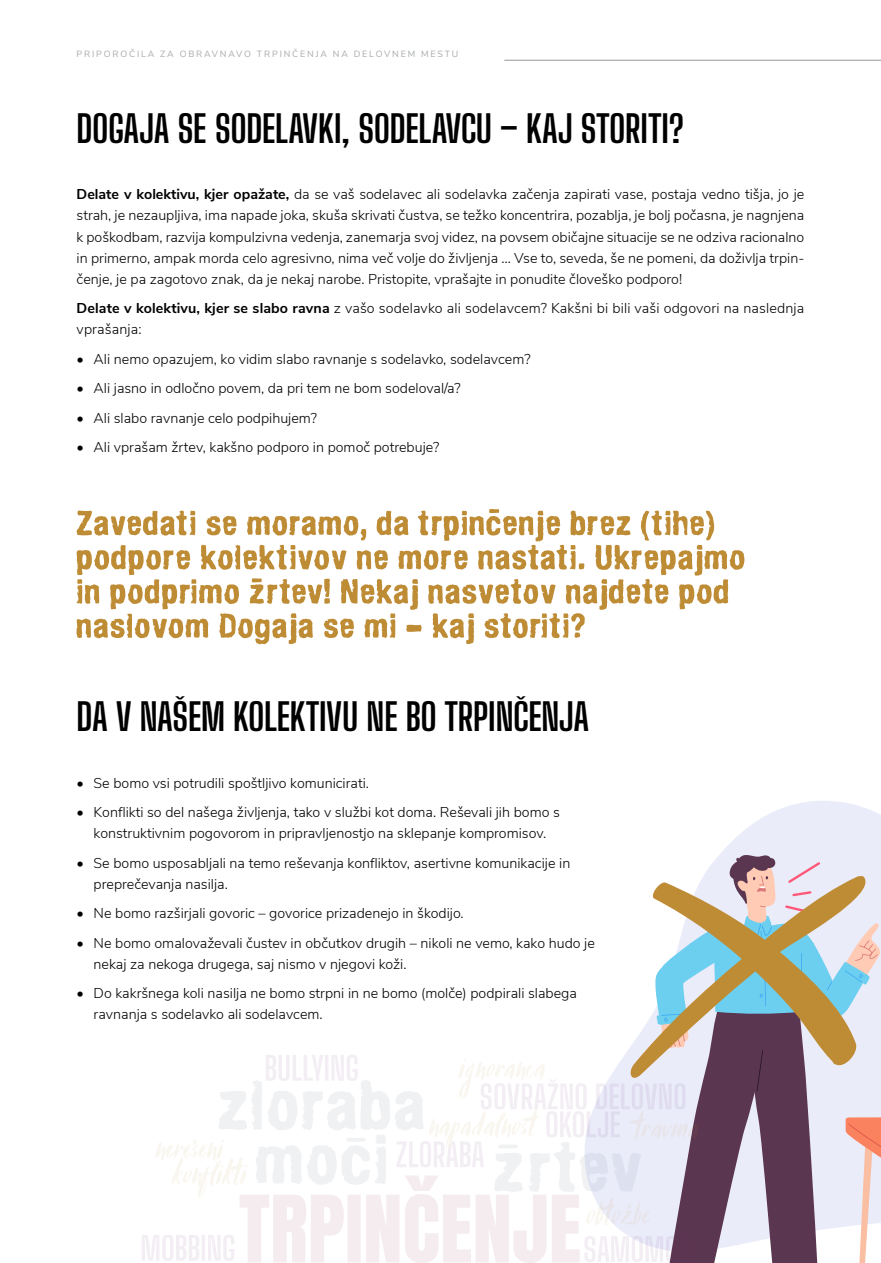
<style>
.page{position:relative;width:881px;height:1263px;background:#fff}
.page>*{position:absolute;margin:0;border:0;box-sizing:border-box;transform-origin:0 0}
.t1{font:700 37.35px "Big Shoulders Display";letter-spacing:-.015em;color:#000}
.t2{font:300 14.25px/21px "Nunito Sans";color:#000}
.t3{font:9px "Nunito Sans";letter-spacing:.2em;color:#a7a9ac}
.s1{font-weight:700}
</style>
<div class="page">
<hr style="left:504px;top:60px;width:376px;height:1px;background:#939598">
<svg style="left:720px;top:801px;width:160px;height:53px;fill:#ebecfa"></svg>
<svg style="left:76px;top:509px;width:668px;height:135px"></svg>
<svg style="left:142px;top:854px;width:739px;height:409px"></svg>
<svg style="left:627px;top:875px;width:251px;height:209px;background:#bdb9b0"></svg>
<p class="t3" style="left:77px;top:48px;width:383px">PRIPOROČILA ZA OBRAVNAVO TRPINČENJA NA DELOVNEM MESTU</p>
<h1 class="t1" style="left:77px;top:103px;width:609px">DOGAJA SE SODELAVKI, SODELAVCU – KAJ STORITI?</h1>
<p class="t2" style="left:77px;top:183px;width:729px;text-align:justify"><span class="s1">Delate v kolektivu, kjer opažate,</span> da se vaš sodelavec ali sodelavka začenja zapirati vase, postaja vedno tišja, jo je strah, je nezaupljiva, ima napade joka, skuša skrivati čustva, se težko koncentrira, pozablja, je bolj počasna, je nagnjena k poškodbam, razvija kompulzivna vedenja, zanemarja svoj videz, na povsem običajne situacije se ne odziva racionalno in primerno, ampak morda celo agresivno, nima več volje do življenja … Vse to, seveda, še ne pomeni, da doživlja trpin&shy;čenje, je pa zagotovo znak, da je nekaj narobe. Pristopite, vprašajte in ponudite človeško podporo!</p>
<p class="t2" style="left:77px;top:297px;width:729px"><span class="s1">Delate v kolektivu, kjer se slabo ravna</span> z vašo sodelavko ali sodelavcem? Kakšni bi bili vaši odgovori na naslednja vprašanja:</p>
<p class="t2" style="left:77px;top:347px;width:455px">• Ali nemo opazujem, ko vidim slabo ravnanje s sodelavko, sodelavcem?</p>
<p class="t2" style="left:77px;top:377px;width:385px">• Ali jasno in odločno povem, da pri tem ne bom sodeloval/a?</p>
<p class="t2" style="left:77px;top:406px;width:242px">• Ali slabo ravnanje celo podpihujem?</p>
<p class="t2" style="left:77px;top:436px;width:364px">• Ali vprašam žrtev, kakšno podporo in pomoč potrebuje?</p>
<h1 class="t1" style="left:77px;top:691px;width:514px">DA V NAŠEM KOLEKTIVU NE BO TRPINČENJA</h1>
<p class="t2" style="left:77px;top:771px;width:294px">• Se bomo vsi potrudili spoštljivo komunicirati.</p>
<p class="t2" style="left:77px;top:801px;width:484px;text-align:center">• Konflikti so del našega življenja, tako v službi kot doma. Reševali jih bomo s konstruktivnim pogovorom in pripravljenostjo na sklepanje kompromisov.</p>
<p class="t2" style="left:94px;top:851px;width:478px;text-indent:-17px">• Se bomo usposabljali na temo reševanja konfliktov, asertivne komunikacije in preprečevanja nasilja.</p>
<p class="t2" style="left:77px;top:902px;width:388px">• Ne bomo razširjali govoric – govorice prizadenejo in škodijo.</p>
<p class="t2" style="left:94px;top:931px;width:502px;text-indent:-17px">• Ne bomo omalovaževali čustev in občutkov drugih – nikoli ne vemo, kako hudo je nekaj za nekoga drugega, saj nismo v njegovi koži.</p>
<p class="t2" style="left:94px;top:982px;width:484px;text-indent:-17px">• Do kakršnega koli nasilja ne bomo strpni in ne bomo (molče) podpirali slabega ravnanja s sodelavko ali sodelavcem.</p>
</div>
